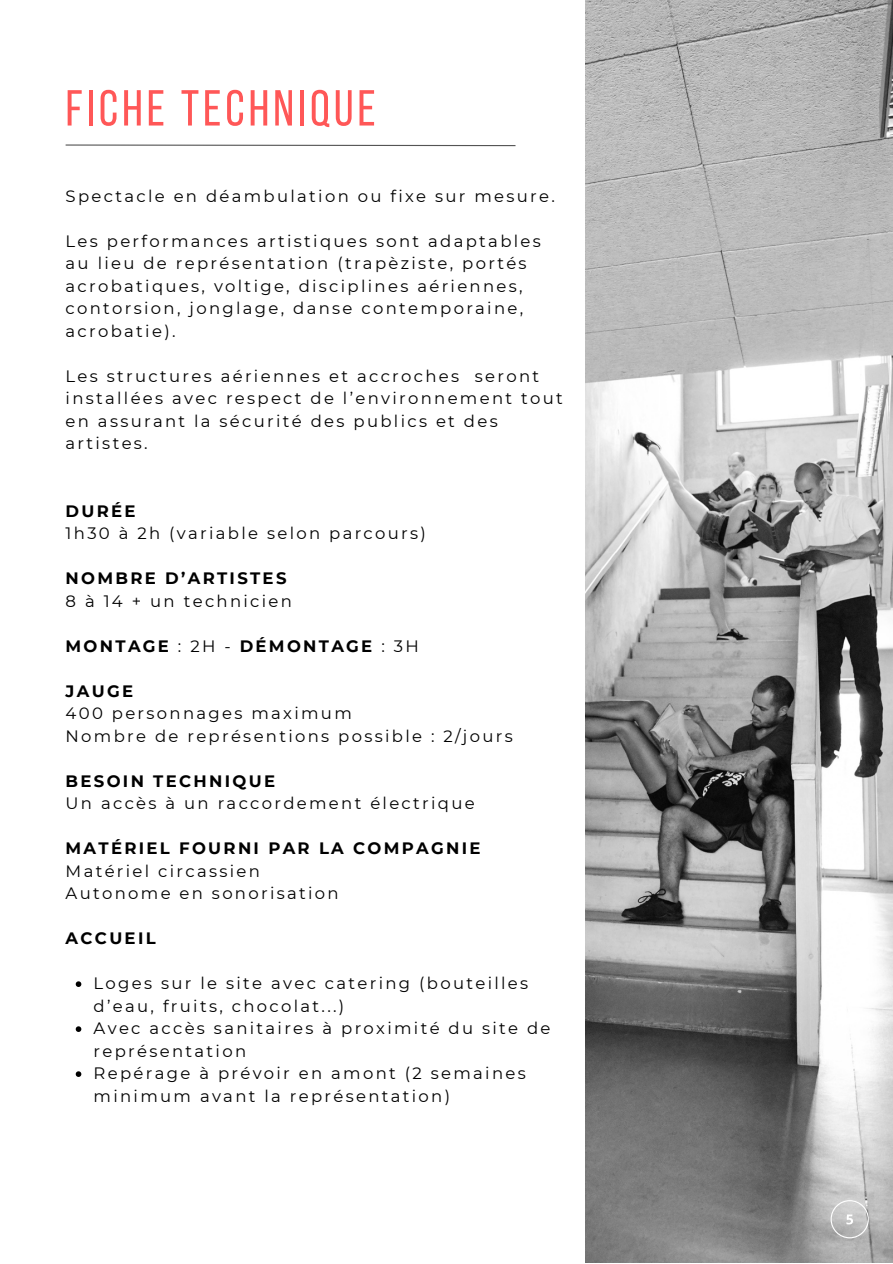
<style>
.page{position:relative;width:893px;height:1264px;background:#fff}
.page>*{position:absolute;margin:0;border:0;box-sizing:border-box;transform-origin:0 0}
.t1{font:50.55px "Bebas Neue";letter-spacing:.08em;color:#ff5757}
.t2{font:16.5px/22.5px "Montserrat";letter-spacing:.14em;color:#000}
.t3{font:700 16.5px "Montserrat";letter-spacing:.14em;color:#000}
.s1{font-weight:400}
</style>
<div class="page">
<svg style="left:76px;top:981px;width:5px;height:5px"></svg>
<svg style="left:76px;top:1026px;width:5px;height:5px"></svg>
<svg style="left:76px;top:1071px;width:5px;height:5px"></svg>
<img style="left:585px;top:0;width:307px;height:1262px">
<svg style="left:65px;top:144px;width:451px;height:3px"></svg>
<svg style="left:830px;top:1200px;width:38px;height:38px"></svg>
<p class="t1" style="left:66px;top:88px;width:311px">FICHE TECHNIQUE</p>
<p class="t2" style="left:66px;top:185px;width:491px">Spectacle en déambulation ou fixe sur mesure.</p>
<p class="t2" style="left:66px;top:230px;width:477px">Les performances artistiques sont adaptables au lieu de représentation (trapèziste, portés acrobatiques, voltige, disciplines aériennes, contorsion, jonglage, danse contemporaine, acrobatie).</p>
<p class="t2" style="left:66px;top:365px;width:498px">Les structures aériennes et accroches seront installées avec respect de l’environnement tout en assurant la sécurité des publics et des artistes.</p>
<p class="t3" style="left:66px;top:501px;width:72px">DURÉE</p>
<p class="t2" style="left:66px;top:522px;width:362px">1h30 à 2h (variable selon parcours)</p>
<p class="t3" style="left:66px;top:568px;width:222px">NOMBRE D’ARTISTES</p>
<p class="t2" style="left:66px;top:589px;width:228px">8 à 14 + un technicien</p>
<p class="t3" style="left:66px;top:636px;width:354px">MONTAGE <span class="s1">: 2H -</span> DÉMONTAGE <span class="s1">: 3H</span></p>
<p class="t3" style="left:66px;top:681px;width:69px">JAUGE</p>
<p class="t2" style="left:66px;top:702px;width:288px">400 personnages maximum</p>
<p class="t2" style="left:66px;top:724px;width:448px">Nombre de représentions possible : 2/jours</p>
<p class="t3" style="left:66px;top:770px;width:211px">BESOIN TECHNIQUE</p>
<p class="t2" style="left:66px;top:792px;width:410px">Un accès à un raccordement électrique</p>
<p class="t3" style="left:66px;top:838px;width:416px">MATÉRIEL FOURNI PAR LA COMPAGNIE</p>
<p class="t2" style="left:66px;top:859px;width:196px">Matériel circassien</p>
<p class="t2" style="left:66px;top:882px;width:274px">Autonome en sonorisation</p>
<p class="t3" style="left:66px;top:928px;width:92px">ACCUEIL</p>
<p class="t2" style="left:94px;top:972px;width:436px">Loges sur le site avec catering (bouteilles d’eau, fruits, chocolat...)</p>
<p class="t2" style="left:94px;top:1017px;width:458px">Avec accès sanitaires à proximité du site de représentation</p>
<p class="t2" style="left:94px;top:1061px;width:433px">Repérage à prévoir en amont (2 semaines minimum avant la représentation)</p>
</div>
